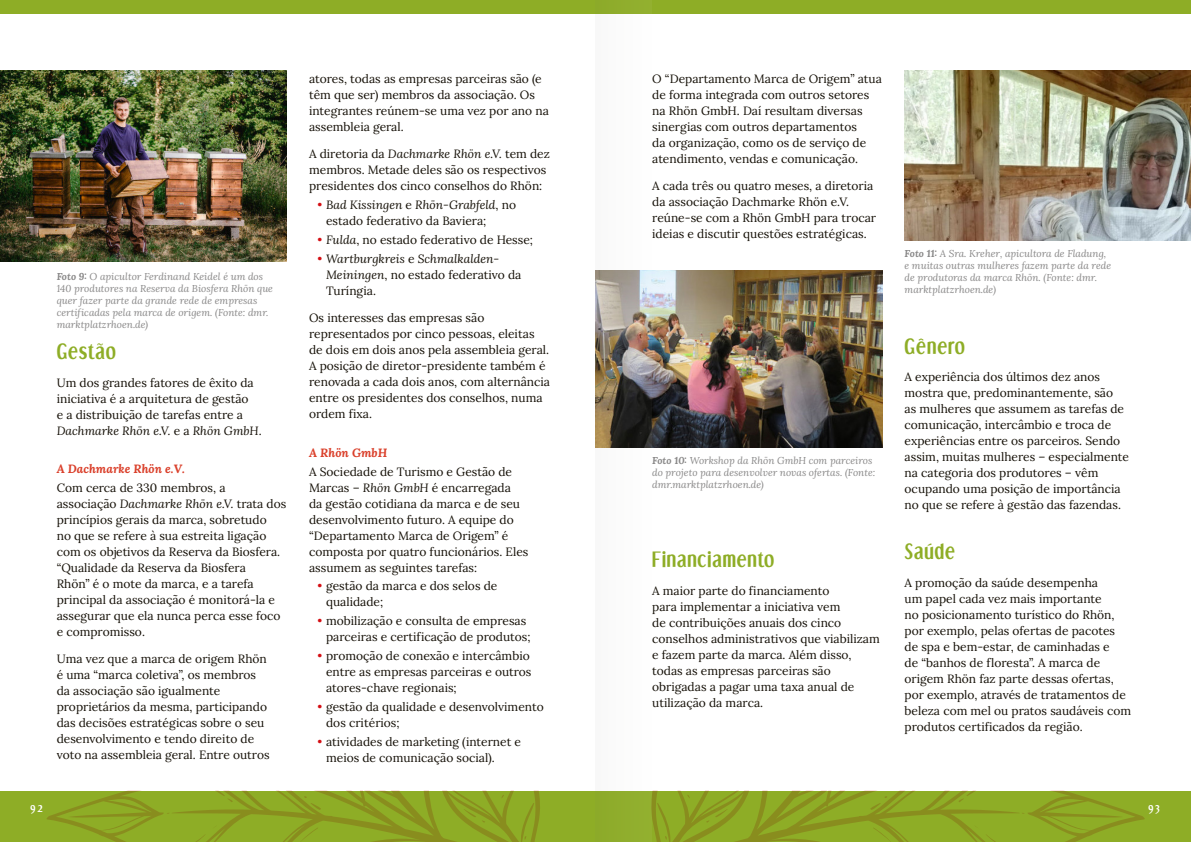
<style>
.page{position:relative;width:1191px;height:842px;background:#fff}
.page>*{position:absolute;margin:0;border:0;box-sizing:border-box;transform-origin:0 0}
.t1{font:700 18px "Dream Orphans";letter-spacing:.05em;color:#8ead26}
.t2{font:12px/16px "Lora";color:#140f06}
.t3{font:italic 12px/16px "Lora";color:#140f06}
.t4{font:italic 12px "Lora";color:#da402b}
.t5{font:italic 10px/12px "Lora";color:#898888}
.t6{font:700 10px "Dream Orphans";color:#fff}
.s1{font-style:italic}
.s2{color:#d40f14}
.s3{font-style:normal;color:#d40f14}
.s4{font-style:normal}
</style>
<div class="page">
<div style="left:595px;top:791px;width:596px;height:51px;background:#8ead26"></div>
<div style="left:595px;top:0;width:596px;height:14px;background:#8ead26"></div>
<div style="left:0;top:791px;width:595px;height:51px;background:#8ead26"></div>
<div style="left:0;top:0;width:595px;height:14px;background:#8ead26"></div>
<svg style="left:651px;top:791px;width:494px;height:51px"></svg>
<svg style="left:47px;top:791px;width:493px;height:51px"></svg>
<img style="left:0;top:71px;width:286px;height:191px">
<img style="left:651px;top:270px;width:231px;height:178px">
<img style="left:904px;top:71px;width:287px;height:169px">
<img style="left:595px;top:270px;width:56px;height:178px">
<p class="t5" style="left:57px;top:270px;width:218px">Foto 9: O apicultor Ferdinand Keidel é um dos 140 produtores na Reserva da Biosfera Rhön que quer fazer parte da grande rede de empresas certificadas pela marca de origem. (Fonte: dmr. marktplatzrhoen.de)</p>
<h1 class="t1" style="left:57px;top:341px;width:61px">Gestão</h1>
<p class="t2" style="left:57px;top:373px;width:206px">Um dos grandes fatores de êxito da iniciativa é a arquitetura de gestão<br>e a distribuição de tarefas entre a <span class="s1">Dachmarke Rhön e.V.</span> e a <span class="s1">Rhön GmbH</span>.</p>
<p class="t4" style="left:57px;top:461px;width:130px">A Dachmarke Rhön e.V.</p>
<p class="t2" style="left:57px;top:479px;width:231px">Com cerca de 330 membros, a associação <span class="s1">Dachmarke Rhön e.V.</span> trata dos princípios gerais da marca, sobretudo<br>no que se refere à sua estreita ligação com os objetivos da Reserva da Biosfera. “Qualidade da Reserva da Biosfera<br>Rhön” é o mote da marca, e a tarefa principal da associação é monitorá-la e assegurar que ela nunca perca esse foco e compromisso.</p>
<p class="t2" style="left:57px;top:650px;width:214px">Uma vez que a marca de origem Rhön é uma “marca coletiva”, os membros da associação são igualmente proprietários da mesma, participando das decisões estratégicas sobre o seu desenvolvimento e tendo direito de voto na assembleia geral. Entre outros</p>
<p class="t2" style="left:309px;top:70px;width:241px">atores, todas as empresas parceiras são (e têm que ser) membros da associação. Os integrantes reúnem-se uma vez por ano na assembleia geral.</p>
<p class="t2" style="left:309px;top:145px;width:242px">A diretoria da <span class="s1">Dachmarke Rhön e.V.</span> tem dez membros. Metade deles são os respectivos presidentes dos cinco conselhos do Rhön:</p>
<p class="t2" style="left:326px;top:196px;width:191px;text-indent:-9px"><span class="s2">•</span> <span class="s1">Bad Kissingen</span> e <span class="s1">Rhön-Grabfeld</span>, no estado federativo da Baviera;</p>
<p class="t2" style="left:317px;top:231px;width:217px"><span class="s2">•</span> <span class="s1">Fulda</span>, no estado federativo de Hesse;</p>
<p class="t3" style="left:326px;top:250px;width:197px;text-indent:-9px"><span class="s3">•</span> Wartburgkreis <span class="s4">e</span> Schmalkalden-<br>Meiningen<span class="s4">, no estado federativo da<br>Turíngia.</span></p>
<p class="t2" style="left:309px;top:309px;width:242px">Os interesses das empresas são representados por cinco pessoas, eleitas de dois em dois anos pela assembleia geral.<br>A posição de diretor-presidente também é renovada a cada dois anos, com alternância entre os presidentes dos conselhos, numa ordem fixa.</p>
<p class="t4" style="left:309px;top:444px;width:80px">A Rhön GmbH</p>
<p class="t2" style="left:309px;top:462px;width:221px">A Sociedade de Turismo e Gestão de Marcas – <span class="s1">Rhön GmbH</span> é encarregada<br>da gestão cotidiana da marca e de seu desenvolvimento futuro. A equipe do “Departamento Marca de Origem” é composta por quatro funcionários. Eles assumem as seguintes tarefas:</p>
<p class="t2" style="left:326px;top:577px;width:173px;text-indent:-9px"><span class="s2">•</span> gestão da marca e dos selos de qualidade;</p>
<p class="t2" style="left:326px;top:612px;width:206px;text-indent:-9px"><span class="s2">•</span> mobilização e consulta de empresas parceiras e certificação de produtos;</p>
<p class="t2" style="left:326px;top:647px;width:207px;text-indent:-9px"><span class="s2">•</span> promoção de conexão e intercâmbio entre as empresas parceiras e outros atores-chave regionais;</p>
<p class="t2" style="left:326px;top:698px;width:219px;text-indent:-9px"><span class="s2">•</span> gestão da qualidade e desenvolvimento dos critérios;</p>
<p class="t2" style="left:326px;top:733px;width:196px;text-indent:-9px"><span class="s2">•</span> atividades de marketing (internet e meios de comunicação social).</p>
<p class="t2" style="left:652px;top:70px;width:231px">O “Departamento Marca de Origem” atua de forma integrada com outros setores na Rhön GmbH. Daí resultam diversas sinergias com outros departamentos<br>da organização, como os de serviço de atendimento, vendas e comunicação.</p>
<p class="t2" style="left:652px;top:177px;width:225px">A cada três ou quatro meses, a diretoria da associação Dachmarke Rhön e.V. reúne-se com a Rhön GmbH para trocar ideias e discutir questões estratégicas.</p>
<p class="t5" style="left:652px;top:454px;width:225px">Foto 10: Workshop da Rhön GmbH com parceiros do projeto para desenvolver novas ofertas. (Fonte: dmr.marktplatzrhoen.de)</p>
<h1 class="t1" style="left:652px;top:549px;width:124px">Financiamento</h1>
<p class="t2" style="left:652px;top:581px;width:229px">A maior parte do financiamento<br>para implementar a iniciativa vem<br>de contribuições anuais dos cinco conselhos administrativos que viabilizam e fazem parte da marca. Além disso, todas as empresas parceiras são obrigadas a pagar uma taxa anual de utilização da marca.</p>
<p class="t5" style="left:904px;top:247px;width:208px">Foto 11: A Sra. Kreher, apicultora de Fladung, e muitas outras mulheres fazem parte da rede de produtoras da marca Rhön. (Fonte: dmr. marktplatzrhoen.de)</p>
<h1 class="t1" style="left:904px;top:336px;width:62px">Gênero</h1>
<p class="t2" style="left:904px;top:368px;width:226px">A experiência dos últimos dez anos mostra que, predominantemente, são<br>as mulheres que assumem as tarefas de comunicação, intercâmbio e troca de experiências entre os parceiros. Sendo assim, muitas mulheres – especialmente na categoria dos produtores – vêm ocupando uma posição de importância no que se refere à gestão das fazendas.</p>
<h1 class="t1" style="left:904px;top:541px;width:52px">Saúde</h1>
<p class="t2" style="left:904px;top:574px;width:228px">A promoção da saúde desempenha<br>um papel cada vez mais importante<br>no posicionamento turístico do Rhön, por exemplo, pelas ofertas de pacotes de spa e bem-estar, de caminhadas e<br>de “banhos de floresta”. A marca de origem Rhön faz parte dessas ofertas, por exemplo, através de tratamentos de beleza com mel ou pratos saudáveis com produtos certificados da região.</p>
<p class="t6" style="left:31px;top:801px;width:13px">92</p>
<p class="t6" style="left:1148px;top:801px;width:13px">93</p>
</div>
